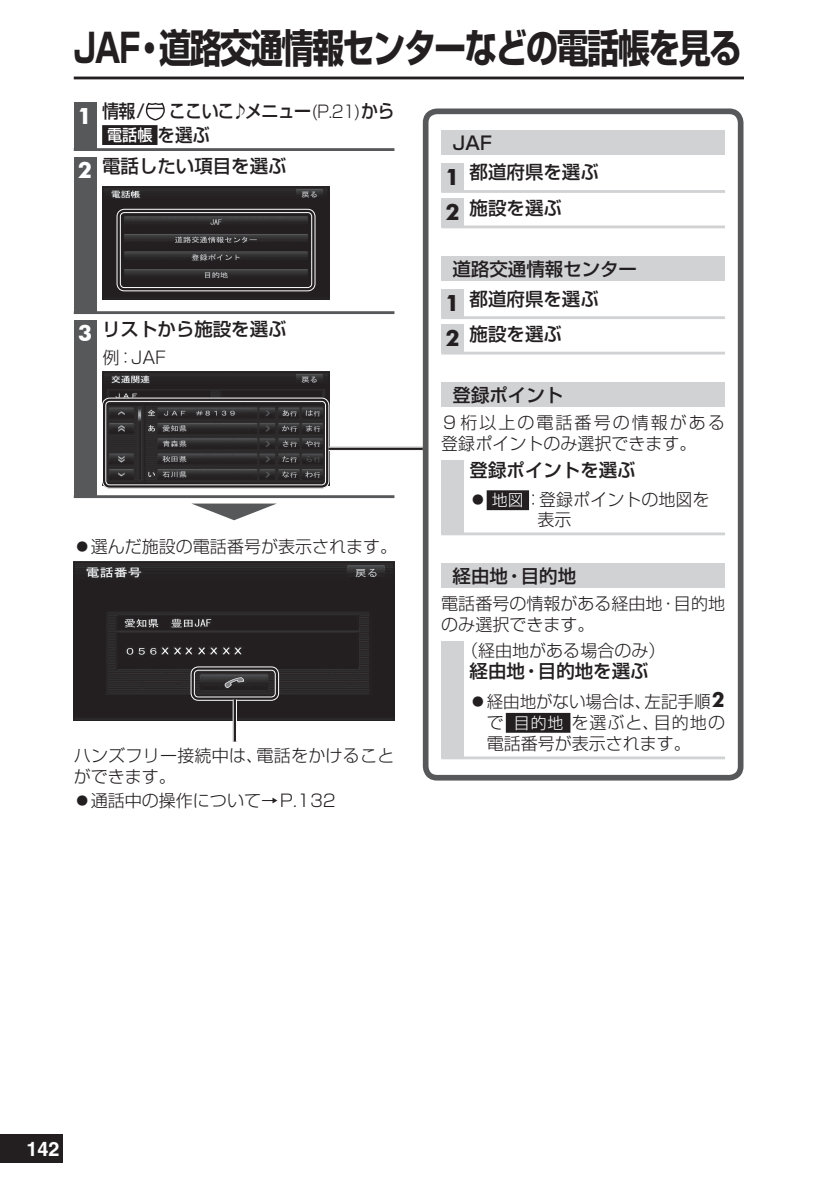
<style>
.page{position:relative;width:840px;height:1191px;background:#fff}
.page>*{position:absolute;margin:0;border:0;box-sizing:border-box;transform-origin:0 0}
.t1{font:39.6px "Shin Go Pro Bold 90 msp RKSJ H";letter-spacing:-.05em;color:#231f20;scale:.75 1}
.t2{font:27.2px "Shin Go Pro Light 90 msp RKSJ H";color:#57585a;scale:3.44 1}
.t3{font:700 19.8px "Helvetica";color:#fff}
.t4{font:18.4px/29.8px "Shin Go Pro Medium 90 msp RKSJ H";color:#231f20}
.t5{font:18.4px "Shin Go Pro Medium 90 msp RKSJ H";letter-spacing:-.04em;color:#231f20;scale:.92 1}
.t6{font:18.4px "Shin Go Pro Medium 90 msp RKSJ H";color:#231f20;scale:.92 1}
.t7{font:17px/21.2px "Shin Go Pro Light 90 msp RKSJ H";color:#231f20}
.t8{font:17px/21.2px "Shin Go Pro Light 90 msp RKSJ H";letter-spacing:.12em;color:#231f20}
.t9{font:15.8px "Shin Go Pro Medium 90 msp RKSJ H";color:#fff;scale:.95 1}
.s1{font-family:"Futura";font-weight:700;font-size:21.2px;color:#fff}
.s2{font-family:"Shin Go Pro Light 90 msp RKSJ H";font-size:17px}
.s3{font-size:18.4px;color:#231f20}
.s4{font-family:"Futura";font-weight:700;font-size:21.2px}
.s5{font-size:15.8px;color:#fff}
.s6{font-family:"Futura";font-weight:700;font-size:19.8px}
</style>
<div class="page">
<div style="left:0;top:1134px;width:62px;height:28px;background:#231f20"></div>
<hr style="left:74px;top:77px;width:765px;height:2px;background:#231f20">
<div style="left:74px;top:102px;width:22px;height:48px;background:#57585a"></div>
<hr style="left:74px;top:148px;width:320px;height:3px;background:#57585a">
<div style="left:102px;top:125px;width:55px;height:20px;background:#231f20"></div>
<svg style="left:145px;top:102px;width:19px;height:47px"></svg>
<div style="left:74px;top:157px;width:22px;height:156px;background:#57585a"></div>
<hr style="left:74px;top:311px;width:320px;height:3px;background:#57585a">
<img style="left:104px;top:188px;width:223px;height:110px">
<div style="left:102px;top:186px;width:227px;height:114px;border:1px solid #231f20"></div>
<div style="left:117px;top:209px;width:198px;height:82px;border:4px solid #231f20;border-radius:6px"></div>
<div style="left:117px;top:209px;width:198px;height:82px;border:1px solid #fff;border-radius:7px"></div>
<div style="left:120px;top:212px;width:192px;height:76px;border:1px solid #fff;border-radius:4px"></div>
<div style="left:74px;top:320px;width:22px;height:176px;background:#57585a"></div>
<hr style="left:74px;top:495px;width:320px;height:3px;background:#57585a">
<img style="left:105px;top:374px;width:222px;height:109px">
<div style="left:103px;top:372px;width:226px;height:113px;border:1px solid #231f20"></div>
<div style="left:102px;top:398px;width:227px;height:90px;border:4px solid #231f20;border-radius:6px"></div>
<div style="left:102px;top:398px;width:227px;height:90px;border:1px solid #fff;border-radius:7px"></div>
<div style="left:105px;top:401px;width:221px;height:84px;border:1px solid #fff;border-radius:4px"></div>
<svg style="left:73px;top:561px;width:322px;height:160px;background:#292526"></svg>
<div style="left:191px;top:666px;width:88px;height:34px;border:4px solid #231f20;border-radius:6px"></div>
<div style="left:191px;top:666px;width:88px;height:34px;border:1px solid #fff;border-radius:7px"></div>
<div style="left:194px;top:670px;width:81px;height:27px;border:1px solid #fff;border-radius:4px"></div>
<hr style="left:233px;top:699px;width:4px;height:42px;background:#231f20">
<hr style="left:236px;top:699px;width:1px;height:42px;background:#fff">
<hr style="left:233px;top:699px;width:1px;height:42px;background:#fff">
<div style="left:441px;top:130px;width:283px;height:25px;background:#d1d2d4"></div>
<div style="left:441px;top:163px;width:22px;height:28px;background:#d1d2d4"></div>
<hr style="left:441px;top:190px;width:283px;height:3px;background:#d1d2d4">
<div style="left:441px;top:198px;width:22px;height:29px;background:#d1d2d4"></div>
<hr style="left:463px;top:225px;width:261px;height:3px;background:#d1d2d4">
<hr style="left:441px;top:225px;width:22px;height:3px;background:#d1d2d4">
<div style="left:441px;top:257px;width:283px;height:24px;background:#d1d2d4"></div>
<div style="left:441px;top:289px;width:22px;height:29px;background:#d1d2d4"></div>
<hr style="left:463px;top:316px;width:261px;height:3px;background:#d1d2d4">
<hr style="left:441px;top:316px;width:22px;height:3px;background:#d1d2d4">
<div style="left:441px;top:325px;width:22px;height:28px;background:#d1d2d4"></div>
<hr style="left:463px;top:352px;width:261px;height:2px;background:#d1d2d4">
<hr style="left:441px;top:352px;width:22px;height:2px;background:#d1d2d4">
<div style="left:441px;top:383px;width:283px;height:24px;background:#d1d2d4"></div>
<div style="left:441px;top:461px;width:22px;height:73px;background:#d1d2d4"></div>
<hr style="left:463px;top:532px;width:261px;height:3px;background:#d1d2d4">
<hr style="left:441px;top:532px;width:22px;height:3px;background:#d1d2d4">
<div style="left:486px;top:490px;width:42px;height:20px;background:#231f20"></div>
<div style="left:441px;top:563px;width:283px;height:25px;background:#d1d2d4"></div>
<div style="left:441px;top:641px;width:22px;height:117px;background:#d1d2d4"></div>
<hr style="left:463px;top:756px;width:261px;height:3px;background:#d1d2d4">
<hr style="left:441px;top:756px;width:22px;height:3px;background:#d1d2d4">
<div style="left:505px;top:713px;width:65px;height:19px;background:#231f20"></div>
<svg style="left:328px;top:448px;width:94px;height:2px"></svg>
<hr style="left:328px;top:447px;width:94px;height:1px;background:#fff">
<hr style="left:328px;top:450px;width:94px;height:1px;background:#fff">
<div style="left:422px;top:108px;width:321px;height:672px;border:6px solid #57585a;border-radius:11px"></div>
<div style="left:743px;top:45px;width:96px;height:46px;background:#fff"></div>
<h1 class="t1" style="left:74px;top:33px;width:891px">JAF・道路交通情報センターなどの電話帳を見る</h1>
<p class="t6" style="left:78px;top:104px;width:74px"><span class="s1">1</span> 情報/</p>
<p class="t5" style="left:169px;top:104px;width:246px">ここいこ♪メニュー<span class="s2">(P.21)</span>から</p>
<p class="t9" style="left:107px;top:129px;width:110px">電話帳 <span class="s3">を選ぶ</span></p>
<p class="t4" style="left:78px;top:154px;width:210px"><span class="s1">2</span> 電話したい項目を選ぶ</p>
<p class="t4" style="left:445px;top:130px;width:155px;text-indent:7px">JAF<br><span class="s4">1</span> 都道府県を選ぶ</p>
<p class="t4" style="left:445px;top:195px;width:118px"><span class="s4">2</span> 施設を選ぶ</p>
<p class="t4" style="left:445px;top:256px;width:193px;text-indent:7px">道路交通情報センター<br><span class="s4">1</span> 都道府県を選ぶ</p>
<p class="t4" style="left:445px;top:322px;width:118px"><span class="s4">2</span> 施設を選ぶ</p>
<p class="t4" style="left:452px;top:382px;width:112px">登録ポイント</p>
<p class="t8" style="left:441px;top:414px;width:285px">９桁以上の電話番号の情報がある登録ポイントのみ選択できます。</p>
<p class="t4" style="left:469px;top:458px;width:167px">登録ポイントを選ぶ</p>
<p class="t7" style="left:537px;top:492px;width:173px;line-height:19.8px;text-indent:-68px">● <span class="s5">地図</span> ： 登録ポイントの地図を表示</p>
<p class="t4" style="left:452px;top:563px;width:125px">経由地・目的地</p>
<p class="t7" style="left:441px;top:595px;width:285px">電話番号の情報がある経由地・目的地のみ選択できます。</p>
<p class="t7" style="left:461px;top:642px;width:206px">（経由地がある場合のみ）</p>
<p class="t4" style="left:469px;top:659px;width:180px">経由地・目的地を選ぶ</p>
<p class="t7" style="left:486px;top:693px;width:240px;text-align:justify;text-indent:-17px">●経由地がない場合は、左記手順<span class="s6">2</span>で <span class="s5">目的地</span> を選ぶと、目的地の電話番号が表示されます。</p>
<p class="t4" style="left:78px;top:316px;width:210px"><span class="s1">3</span> リストから施設を選ぶ</p>
<p class="t7" style="left:103px;top:350px;width:65px">例：JAF</p>
<h2 class="t2" style="left:187px;top:501px;width:29px">▼</h2>
<p class="t7" style="left:74px;top:538px;width:325px">●選んだ施設の電話番号が表示されます。</p>
<p class="t7" style="left:74px;top:747px;width:322px">ハンズフリー接続中は、電話をかけることができます。</p>
<p class="t7" style="left:74px;top:792px;width:263px">●通話中の操作について→P.132</p>
<p class="t3" style="left:26px;top:1141px;width:35px">142</p>
</div>
